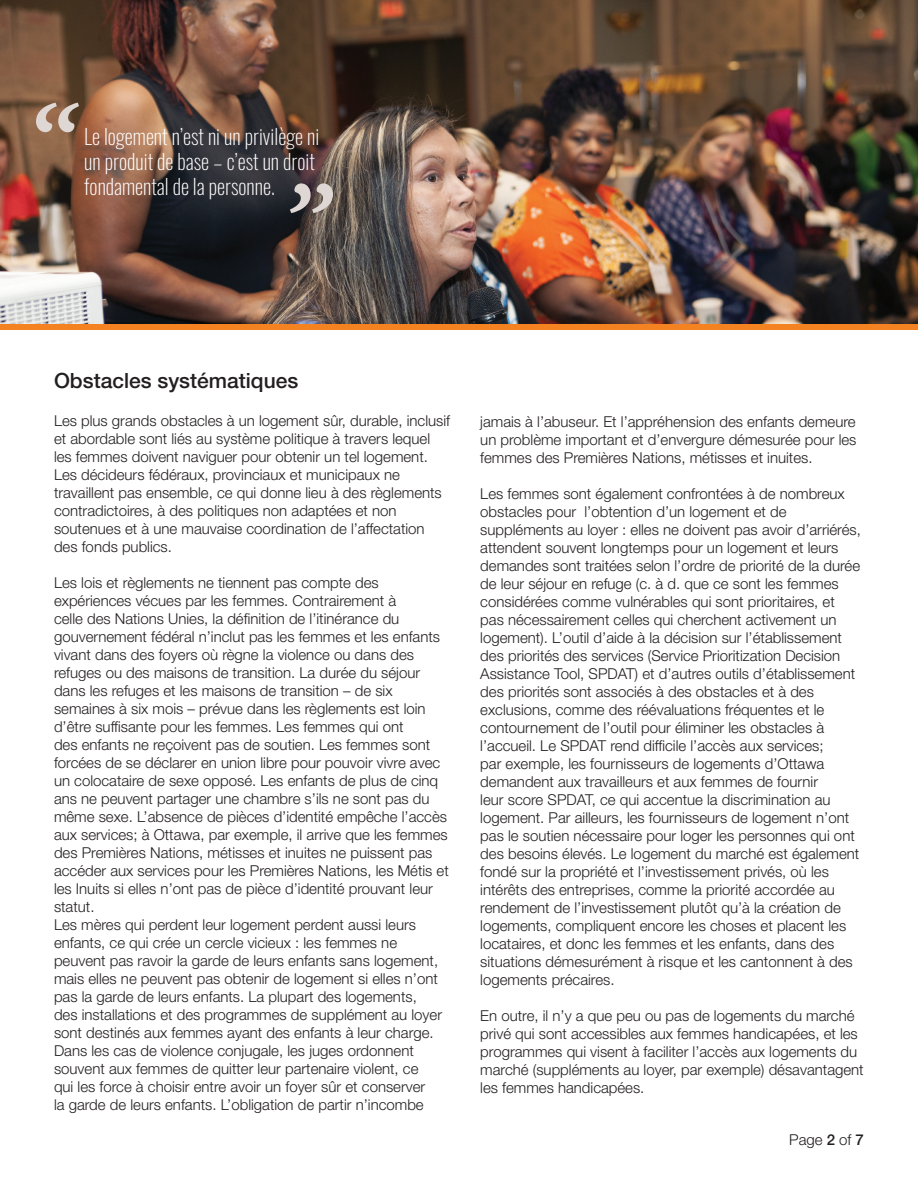
<style>
.page{position:relative;width:918px;height:1188px;background:#fff}
.page>*{position:absolute;margin:0;border:0;box-sizing:border-box;transform-origin:0 0}
.t1{font:200 21px/25.2px "Oswald";color:#fff}
.t2{font:500 21px "Helvetica Neue LT Std";color:#231f20}
.t3{font:300 15px/18px "Helvetica Neue LT Std";color:#231f20}
.s1{font-weight:500}
</style>
<div class="page">
<img style="left:0;top:0;width:918px;height:324px">
<div style="left:0;top:324px;width:918px;height:5px;background:#f58220"></div>
<svg style="left:36px;top:103px;width:43px;height:29px"></svg>
<svg style="left:290px;top:183px;width:43px;height:30px"></svg>
<h1 class="t1" style="left:84px;top:123px;width:237px">Le logement n’est ni un privilège ni un produit de base – c’est un droit fondamental de la personne.</h1>
<h1 class="t2" style="left:54px;top:368px;width:246px">Obstacles systématiques</h1>
<p class="t3" style="left:54px;top:412px;width:398px">Les plus grands obstacles à un logement sûr, durable, inclusif et abordable sont liés au système politique à travers lequel les femmes doivent naviguer pour obtenir un tel logement.<br>Les décideurs fédéraux, provinciaux et municipaux ne travaillent pas ensemble, ce qui donne lieu à des règlements contradictoires, à des politiques non adaptées et non soutenues et à une mauvaise coordination de l’affectation des fonds publics.</p>
<p class="t3" style="left:54px;top:574px;width:396px">Les lois et règlements ne tiennent pas compte des expériences vécues par les femmes. Contrairement à<br>celle des Nations Unies, la définition de l’itinérance du gouvernement fédéral n’inclut pas les femmes et les enfants vivant dans des foyers où règne la violence ou dans des refuges ou des maisons de transition. La durée du séjour dans les refuges et les maisons de transition – de six semaines à six mois – prévue dans les règlements est loin d’être suffisante pour les femmes. Les femmes qui ont<br>des enfants ne reçoivent pas de soutien. Les femmes sont forcées de se déclarer en union libre pour pouvoir vivre avec un colocataire de sexe opposé. Les enfants de plus de cinq ans ne peuvent partager une chambre s’ils ne sont pas du même sexe. L’absence de pièces d’identité empêche l’accès aux services; à Ottawa, par exemple, il arrive que les femmes des Premières Nations, métisses et inuites ne puissent pas accéder aux services pour les Premières Nations, les Métis et les Inuits si elles n’ont pas de pièce d’identité prouvant leur statut.<br>Les mères qui perdent leur logement perdent aussi leurs enfants, ce qui crée un cercle vicieux : les femmes ne peuvent pas ravoir la garde de leurs enfants sans logement, mais elles ne peuvent pas obtenir de logement si elles n’ont pas la garde de leurs enfants. La plupart des logements,<br>des installations et des programmes de supplément au loyer sont destinés aux femmes ayant des enfants à leur charge.<br>Dans les cas de violence conjugale, les juges ordonnent souvent aux femmes de quitter leur partenaire violent, ce<br>qui les force à choisir entre avoir un foyer sûr et conserver<br>la garde de leurs enfants. L’obligation de partir n’incombe</p>
<p class="t3" style="left:480px;top:412px;width:378px;text-align:justify">jamais à l’abuseur. Et l’appréhension des enfants demeure un problème important et d’envergure démesurée pour les femmes des Premières Nations, métisses et inuites.</p>
<p class="t3" style="left:480px;top:484px;width:382px">Les femmes sont également confrontées à de nombreux obstacles pour l’obtention d’un logement et de suppléments au loyer : elles ne doivent pas avoir d’arriérés, attendent souvent longtemps pour un logement et leurs demandes sont traitées selon l’ordre de priorité de la durée de leur séjour en refuge (c. à d. que ce sont les femmes considérées comme vulnérables qui sont prioritaires, et pas nécessairement celles qui cherchent activement un logement). L’outil d’aide à la décision sur l’établissement des priorités des services (Service Prioritization Decision Assistance Tool, SPDAT) et d’autres outils d’établissement des priorités sont associés à des obstacles et à des exclusions, comme des réévaluations fréquentes et le contournement de l’outil pour éliminer les obstacles à l’accueil. Le SPDAT rend difficile l’accès aux services;<br>par exemple, les fournisseurs de logements d’Ottawa demandent aux travailleurs et aux femmes de fournir<br>leur score SPDAT, ce qui accentue la discrimination au logement. Par ailleurs, les fournisseurs de logement n’ont pas le soutien nécessaire pour loger les personnes qui ont des besoins élevés. Le logement du marché est également fondé sur la propriété et l’investissement privés, où les intérêts des entreprises, comme la priorité accordée au rendement de l’investissement plutôt qu’à la création de logements, compliquent encore les choses et placent les locataires, et donc les femmes et les enfants, dans des situations démesurément à risque et les cantonnent à des logements précaires.</p>
<p class="t3" style="left:480px;top:1006px;width:385px">En outre, il n’y a que peu ou pas de logements du marché privé qui sont accessibles aux femmes handicapées, et les programmes qui visent à faciliter l’accès aux logements du marché (suppléments au loyer, par exemple) désavantagent les femmes handicapées.</p>
<p class="t3" style="left:789px;top:1130px;width:76px">Page <span class="s1">2</span> of <span class="s1">7</span></p>
</div>
